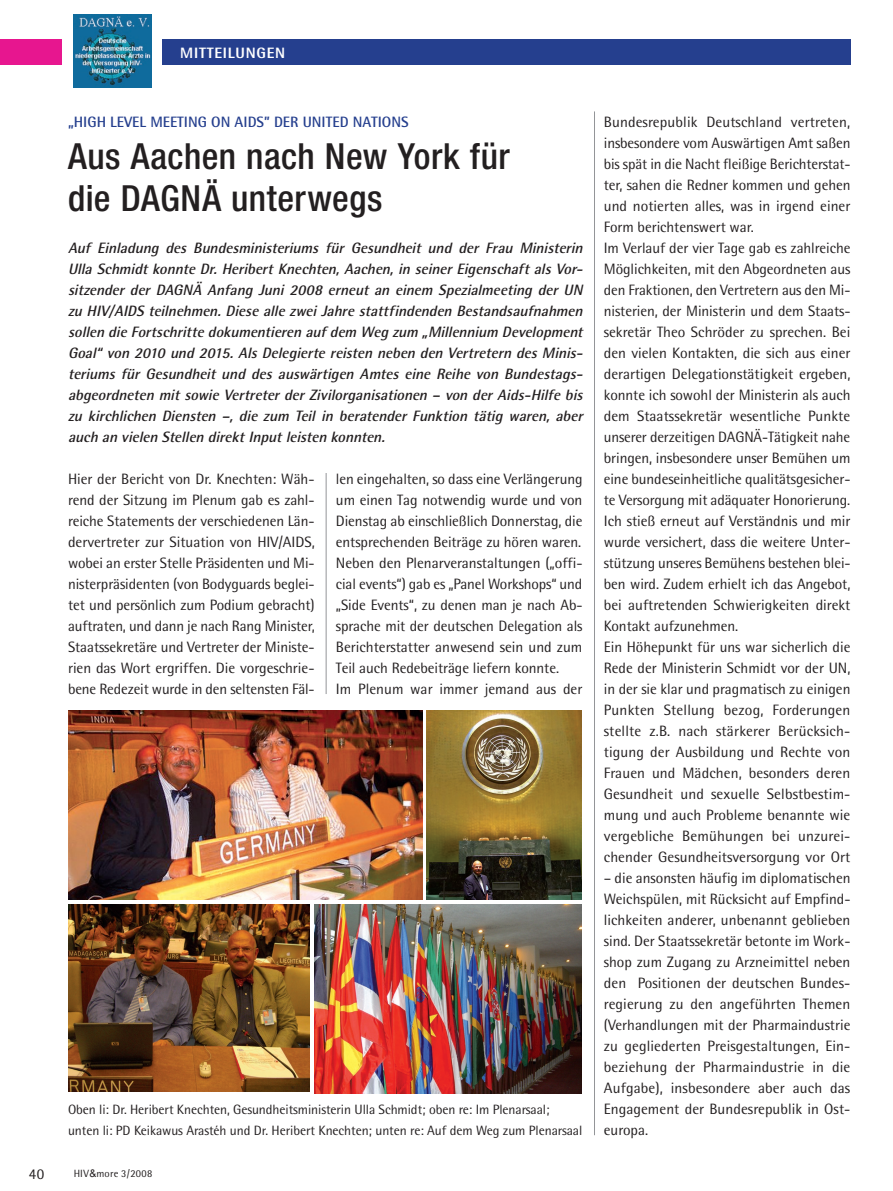
<style>
.page{position:relative;width:893px;height:1191px;background:#fff}
.page>*{position:absolute;margin:0;border:0;box-sizing:border-box;transform-origin:0 0}
.Überschrift{font:500 condensed 36px/42px "Helvetica Neue";letter-spacing:.015em;color:#231f20}
.Fliesstext{font:15px/21px "Rotis Semi Sans";color:#231f20;text-align:justify}
.medizin_Anfang{font:italic 700 15px/21px "Rotis Semi Sans";color:#231f20;text-align:justify}
.zwischen_Titel_med{font:700 15px "Rotis Semi Sans";color:#253f8e}
.Rubriken{font:800 15px "Rotis Semi Sans";letter-spacing:.05em;color:#fff}
.BU_s_schwarz{font:13.5px/21px "Rotis Semi Sans";letter-spacing:-.005em;color:#231f20}
.t1{font:10.5px "Rotis Semi Sans";letter-spacing:.02em;color:#231f20}
.s1{font-family:"Arial"}
</style>
<div class="page">
<div style="left:162px;top:39px;width:688px;height:25px;background:#253f8e"></div>
<div style="left:0;top:39px;width:62px;height:25px;background:#e7168f"></div>
<img style="left:73px;top:15px;width:79px;height:73px">
<hr style="left:326px;top:473px;width:1px;height:221px;background:#939598">
<hr style="left:594px;top:111px;width:1px;height:1024px;background:#939598">
<img style="left:426px;top:711px;width:156px;height:188px">
<img style="left:315px;top:904px;width:267px;height:189px">
<img style="left:68px;top:904px;width:242px;height:187px">
<img style="left:68px;top:711px;width:355px;height:188px">
<p class="Fliesstext" style="left:29px;top:1163px;width:17px">40</p>
<p class="Rubriken" style="left:180px;top:43px;width:106px">MITTEILUNGEN</p>
<p class="zwischen_Titel_med" style="left:68px;top:112px;width:24px">„HIGH</p>
<p class="zwischen_Titel_med" style="left:110px;top:112px;width:61px">LEVEL MEETING</p>
<p class="zwischen_Titel_med" style="left:211px;top:112px;width:72px">ON AIDS” DER</p>
<p class="zwischen_Titel_med" style="left:303px;top:112px;width:18px">UNITED</p>
<p class="zwischen_Titel_med" style="left:353px;top:112px;width:48px">NATIONS</p>
<p class="Überschrift" style="left:68px;top:135px;width:443px">Aus Aachen nach New York für die DAGNÄ unterwegs</p>
<p class="medizin_Anfang" style="left:68px;top:237px;width:520px">Auf Einladung des Bundesministeriums für Gesundheit und der Frau Ministerin Ulla Schmidt konnte Dr. Heribert Knechten, Aachen, in seiner Eigenschaft als Vor&shy;sitzender der DAGNÄ Anfang Juni 2008 erneut an einem Spezialmeeting der UN zu HIV/AIDS teilnehmen. Diese alle zwei Jahre stattfindenden Bestandsaufnahmen sollen dieFortschrittedokumentieren aufdem Weg zum „Millennium Development Goal“ von 2010 und 2015. Als Delegierte reisten neben den Vertretern des Minis&shy;teriums für Gesundheit und des auswärtigen Amtes eine Reihe von Bundestags&shy;abgeordneten mit sowie Vertreter der Zivilorganisationen – von der Aids-Hilfe bis zu kirchlichen Diensten –, die zum Teil in beratender Funktion tätig waren, aber auch an vielen Stellen direktInputleisten konnten.</p>
<p class="Fliesstext" style="left:68px;top:468px;width:248px">Hier der Bericht von Dr. Knechten: Wäh&shy;rend der Sitzung im Plenum gab es zahl&shy;reiche Statements der verschiedenen Län&shy;dervertreter zur Situation von HIV/AIDS, wobei an erster Stelle Präsidenten und Mi&shy;nisterpräsidenten (von Bodyguards beglei&shy;tet und persönlich zum Podium gebracht) auftraten, und dann je nach Rang Minister, Staatssekretäre und Vertreter der Ministe&shy;rien das Wort ergriffen. Die vorgeschrie&shy;bene Redezeit wurde in den seltensten Fäl-</p>
<p class="Fliesstext" style="left:336px;top:468px;width:248px">len eingehalten, so dass eine Verlängerung um einen Tag notwendig wurde und von Dienstag ab einschließlich Donnerstag, die entsprechenden Beiträge zu hören waren.</p>
<p class="Fliesstext" style="left:336px;top:552px;width:248px">Neben den Plenarveranstaltungen („offi&shy;cial events“) gab es „Panel Workshops“ und „Side Events“, zu denen man je nach Ab&shy;sprache mit der deutschen Delegation als Berichterstatter anwesend sein und zum Teil auch Redebeiträge liefern konnte.</p>
<p class="Fliesstext" style="left:336px;top:678px;width:248px">Im Plenum war immer jemand aus der</p>
<p class="BU_s_schwarz" style="left:68px;top:1099px;width:516px">Oben li: Dr. Heribert Knechten, Gesundheitsministerin Ulla Schmidt; oben re: Im Plenarsaal; unten li: PD Keikawus Arastéh und Dr. Heribert Knechten; unten re: Auf dem Weg zum Plenarsaal</p>
<p class="t1" style="left:74px;top:1167px;width:80px">HIV<span class="s1">&amp;</span>more 3/2008</p>
<p class="Fliesstext" style="left:604px;top:111px;width:248px">Bundesrepublik Deutschland vertreten, insbesondere vom Auswärtigen Amt saßen bis spät in die Nacht fleißige Berichterstat&shy;ter, sahen die Redner kommen und gehen und notierten alles, was in irgend einer Form berichtenswert war.</p>
<p class="Fliesstext" style="left:604px;top:237px;width:248px">Im Verlauf der vier Tage gab es zahlreiche Möglichkeiten, mit den Abgeordneten aus den Fraktionen, den Vertretern aus den Mi&shy;nisterien, der Ministerin und dem Staats&shy;sekretär Theo Schröder zu sprechen. Bei den vielen Kontakten, die sich aus einer derartigen Delegationstätigkeit ergeben, konnte ich sowohl der Ministerin als auch dem Staatssekretär wesentliche Punkte unserer derzeitigen DAGNÄ-Tätigkeit nahe bringen, insbesondere unser Bemühen um eine bundeseinheitliche qualitätsgesicher&shy;te Versorgung mit adäquater Honorierung.<br>Ich stieß erneut auf Verständnis und mir wurde versichert, dass die weitere Unter&shy;stützung unseres Bemühens bestehen blei&shy;ben wird. Zudem erhielt ich das Angebot, bei auftretenden Schwierigkeiten direkt Kontakt aufzunehmen.</p>
<p class="Fliesstext" style="left:604px;top:636px;width:248px">Ein Höhepunkt für uns war sicherlich die Rede der Ministerin Schmidt vor der UN, in der sie klar und pragmatisch zu einigen Punkten Stellung bezog, Forderungen stellte z.B. nach stärkerer Berücksich&shy;tigung der Ausbildung und Rechte von Frauen und Mädchen, besonders deren Gesundheit und sexuelle Selbstbestim&shy;mung und auch Probleme benannte wie vergebliche Bemühungen bei unzurei&shy;chender Gesundheitsversorgung vor Ort</p>
<p class="Fliesstext" style="left:604px;top:867px;width:248px">– die ansonsten häufig im diplomatischen Weichspülen, mit Rücksicht auf Empfind&shy;lichkeiten anderer, unbenannt geblieben sind. Der Staatssekretär betonte im Work&shy;shop zum Zugang zu Arzneimittel neben den Positionen der deutschen Bundes&shy;regierung zu den angeführten Themen (Verhandlungen mit der Pharmaindustrie zu gegliederten Preisgestaltungen, Ein&shy;beziehung der Pharmaindustrie in die Aufgabe), insbesondere aber auch das Engagement der Bundesrepublik in Ost&shy;europa.</p>
</div>
